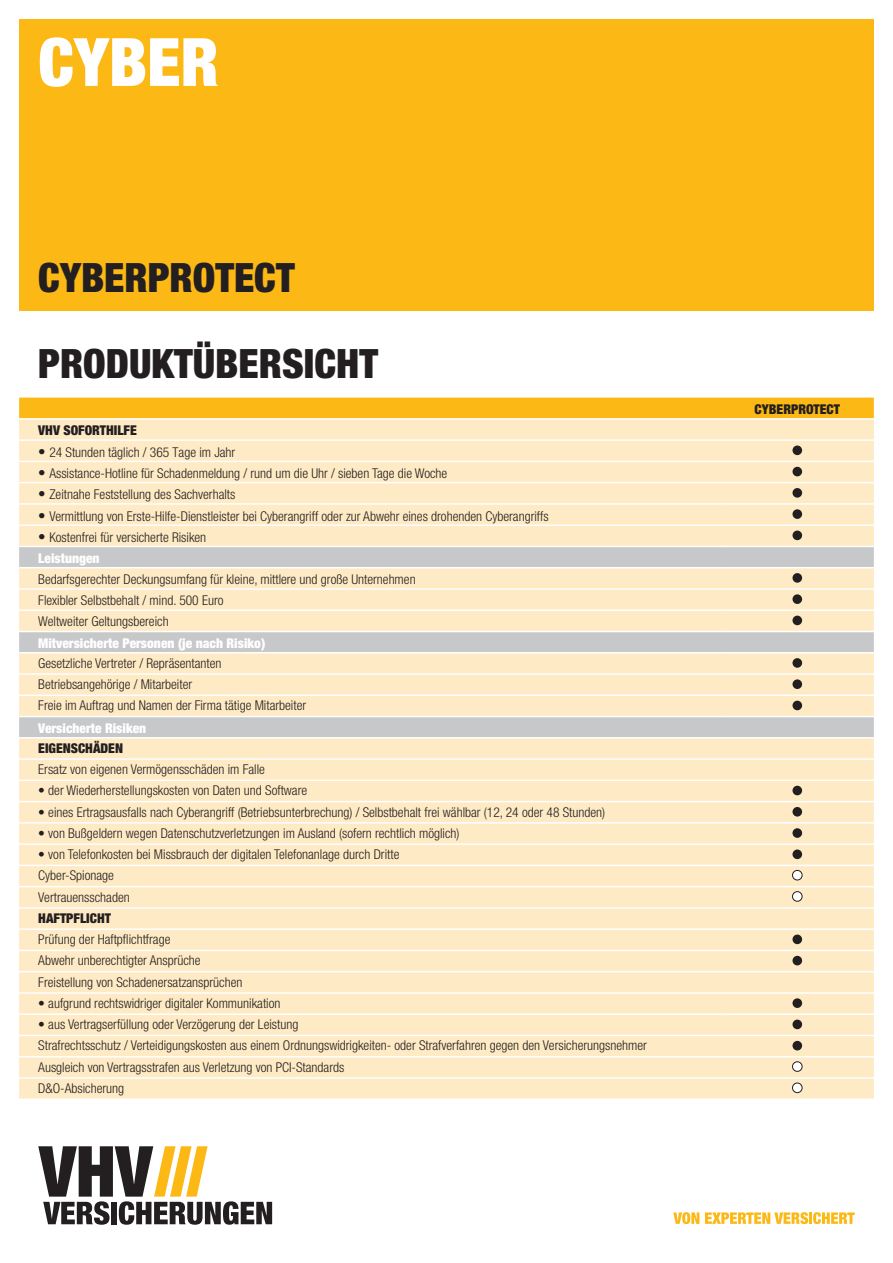
<style>
.page{position:relative;width:893px;height:1263px;background:#fff}
.page>*{position:absolute;margin:0;border:0;box-sizing:border-box;transform-origin:0 0}
.t1{font:900 condensed 66.75px "Helvetica Neue";color:#fff}
.t2{font:900 condensed 40.5px "Helvetica Neue";color:#231f20}
.t3{font:300 condensed 13.5px/21.3px "Helvetica Neue";color:#231f20}
.t4{font:900 condensed 13.5px "Helvetica Neue";color:#fff}
.t5{font:900 condensed 13.5px "Helvetica Neue";color:#231f20}
.s1{font-size:15px}
.s2{font-weight:900;color:#fff}
</style>
<div class="page">
<div style="left:19px;top:19px;width:855px;height:292px;background:#fcb814"></div>
<svg style="left:38px;top:1146px;width:234px;height:79px"></svg>
<svg style="left:673px;top:1212px;width:26px;height:12px"></svg>
<svg style="left:705px;top:1212px;width:150px;height:12px"></svg>
<div style="left:19px;top:398px;width:855px;height:20px;background:#fcb814"></div>
<div style="left:19px;top:420px;width:855px;height:678px;background:#feeac4"></div>
<svg style="left:19px;top:547px;width:855px;height:190px;background:#ebdec6"></svg>
<hr style="left:19px;top:439px;width:702px;height:2px;background:#fff">
<hr style="left:721px;top:439px;width:153px;height:2px;background:#fff">
<hr style="left:19px;top:461px;width:702px;height:1px;background:#fff">
<hr style="left:721px;top:461px;width:153px;height:1px;background:#fff">
<hr style="left:19px;top:482px;width:702px;height:1px;background:#fff">
<hr style="left:721px;top:482px;width:153px;height:1px;background:#fff">
<hr style="left:19px;top:503px;width:702px;height:2px;background:#fff">
<hr style="left:721px;top:503px;width:153px;height:2px;background:#fff">
<hr style="left:19px;top:524px;width:702px;height:2px;background:#fff">
<hr style="left:721px;top:524px;width:153px;height:2px;background:#fff">
<hr style="left:19px;top:546px;width:702px;height:1px;background:#fff">
<hr style="left:721px;top:546px;width:153px;height:1px;background:#fff">
<hr style="left:19px;top:567px;width:702px;height:1px;background:#fff">
<hr style="left:721px;top:567px;width:153px;height:1px;background:#fff">
<hr style="left:19px;top:588px;width:702px;height:2px;background:#fff">
<hr style="left:721px;top:588px;width:153px;height:2px;background:#fff">
<hr style="left:19px;top:609px;width:702px;height:2px;background:#fff">
<hr style="left:721px;top:609px;width:153px;height:2px;background:#fff">
<hr style="left:721px;top:631px;width:153px;height:1px;background:#fff">
<hr style="left:721px;top:652px;width:153px;height:1px;background:#fff">
<hr style="left:721px;top:673px;width:153px;height:2px;background:#fff">
<hr style="left:721px;top:694px;width:153px;height:2px;background:#fff">
<hr style="left:721px;top:716px;width:153px;height:1px;background:#fff">
<hr style="left:721px;top:737px;width:153px;height:1px;background:#fff">
<hr style="left:721px;top:758px;width:153px;height:2px;background:#fff">
<hr style="left:721px;top:779px;width:153px;height:2px;background:#fff">
<hr style="left:721px;top:801px;width:153px;height:1px;background:#fff">
<hr style="left:721px;top:822px;width:153px;height:2px;background:#fff">
<hr style="left:721px;top:843px;width:153px;height:2px;background:#fff">
<hr style="left:721px;top:865px;width:153px;height:1px;background:#fff">
<hr style="left:721px;top:886px;width:153px;height:1px;background:#fff">
<hr style="left:721px;top:907px;width:153px;height:2px;background:#fff">
<hr style="left:721px;top:928px;width:153px;height:2px;background:#fff">
<hr style="left:721px;top:950px;width:153px;height:1px;background:#fff">
<hr style="left:721px;top:971px;width:153px;height:1px;background:#fff">
<hr style="left:721px;top:992px;width:153px;height:2px;background:#fff">
<hr style="left:721px;top:1013px;width:153px;height:2px;background:#fff">
<hr style="left:721px;top:1035px;width:153px;height:1px;background:#fff">
<hr style="left:721px;top:1056px;width:153px;height:1px;background:#fff">
<hr style="left:721px;top:1077px;width:153px;height:2px;background:#fff">
<hr style="left:19px;top:652px;width:702px;height:1px;background:#fff">
<hr style="left:19px;top:673px;width:702px;height:2px;background:#fff">
<hr style="left:19px;top:694px;width:702px;height:2px;background:#fff">
<hr style="left:19px;top:716px;width:702px;height:1px;background:#fff">
<hr style="left:19px;top:737px;width:702px;height:1px;background:#fff">
<hr style="left:19px;top:758px;width:702px;height:2px;background:#fff">
<hr style="left:19px;top:779px;width:702px;height:2px;background:#fff">
<hr style="left:19px;top:801px;width:702px;height:1px;background:#fff">
<hr style="left:19px;top:822px;width:702px;height:2px;background:#fff">
<hr style="left:19px;top:843px;width:702px;height:2px;background:#fff">
<hr style="left:19px;top:865px;width:702px;height:1px;background:#fff">
<hr style="left:19px;top:886px;width:702px;height:1px;background:#fff">
<hr style="left:19px;top:907px;width:702px;height:2px;background:#fff">
<hr style="left:19px;top:928px;width:702px;height:2px;background:#fff">
<hr style="left:19px;top:950px;width:702px;height:1px;background:#fff">
<hr style="left:19px;top:971px;width:702px;height:1px;background:#fff">
<hr style="left:19px;top:992px;width:702px;height:2px;background:#fff">
<hr style="left:19px;top:1013px;width:702px;height:2px;background:#fff">
<hr style="left:19px;top:1035px;width:702px;height:1px;background:#fff">
<hr style="left:19px;top:1056px;width:702px;height:1px;background:#fff">
<hr style="left:19px;top:1077px;width:702px;height:2px;background:#fff">
<hr style="left:19px;top:631px;width:702px;height:1px;background:#fff">
<div style="left:792px;top:445px;width:10px;height:10px;background:#231f20;border-radius:50%"></div>
<div style="left:792px;top:467px;width:10px;height:9px;background:#231f20;border-radius:50%"></div>
<div style="left:792px;top:488px;width:10px;height:10px;background:#231f20;border-radius:50%"></div>
<div style="left:792px;top:509px;width:10px;height:10px;background:#231f20;border-radius:50%"></div>
<div style="left:792px;top:531px;width:10px;height:9px;background:#231f20;border-radius:50%"></div>
<div style="left:792px;top:573px;width:10px;height:10px;background:#231f20;border-radius:50%"></div>
<div style="left:792px;top:594px;width:10px;height:10px;background:#231f20;border-radius:50%"></div>
<div style="left:792px;top:616px;width:10px;height:9px;background:#231f20;border-radius:50%"></div>
<div style="left:792px;top:658px;width:10px;height:10px;background:#231f20;border-radius:50%"></div>
<div style="left:792px;top:679px;width:10px;height:10px;background:#231f20;border-radius:50%"></div>
<div style="left:792px;top:701px;width:10px;height:9px;background:#231f20;border-radius:50%"></div>
<div style="left:792px;top:786px;width:10px;height:9px;background:#231f20;border-radius:50%"></div>
<div style="left:792px;top:807px;width:10px;height:9px;background:#231f20;border-radius:50%"></div>
<div style="left:792px;top:828px;width:10px;height:10px;background:#231f20;border-radius:50%"></div>
<div style="left:792px;top:849px;width:10px;height:10px;background:#231f20;border-radius:50%"></div>
<div style="left:792px;top:870px;width:10px;height:10px;background:#fff;border-radius:50%"></div>
<div style="left:792px;top:870px;width:10px;height:10px;border:1px solid #231f20;border-radius:50%"></div>
<div style="left:792px;top:892px;width:10px;height:9px;background:#fff;border-radius:50%"></div>
<div style="left:792px;top:891px;width:10px;height:11px;border:1px solid #231f20;border-radius:50%"></div>
<div style="left:792px;top:934px;width:10px;height:10px;background:#231f20;border-radius:50%"></div>
<div style="left:792px;top:956px;width:10px;height:9px;background:#231f20;border-radius:50%"></div>
<div style="left:792px;top:998px;width:10px;height:10px;background:#231f20;border-radius:50%"></div>
<svg style="left:792px;top:1019px;width:10px;height:10px"></svg>
<div style="left:792px;top:1041px;width:10px;height:9px;background:#231f20;border-radius:50%"></div>
<div style="left:792px;top:1062px;width:10px;height:9px;background:#fff;border-radius:50%"></div>
<div style="left:792px;top:1061px;width:10px;height:11px;border:1px solid #231f20;border-radius:50%"></div>
<div style="left:792px;top:1083px;width:10px;height:9px;background:#fff;border-radius:50%"></div>
<div style="left:792px;top:1083px;width:10px;height:10px;border:1px solid #231f20;border-radius:50%"></div>
<h1 class="t1" style="left:38px;top:21px;width:182px">Cyber</h1>
<h2 class="t2" style="left:38px;top:252px;width:258px">CyberProtect</h2>
<h2 class="t2" style="left:38px;top:339px;width:341px">ProduktübersichT</h2>
<p class="t5" style="left:38px;top:422px;width:100px">VHV Soforthilfe</p>
<p class="t3" style="left:38px;top:441px;width:199px"><span class="s1">•</span> 24 Stunden täglich / 365 Tage im Jahr</p>
<p class="t3" style="left:38px;top:462px;width:411px"><span class="s1">•</span> Assistance-Hotline für Schadenmeldung / rund um die Uhr / sieben Tage die Woche</p>
<p class="t3" style="left:38px;top:484px;width:199px"><span class="s1">•</span> Zeitnahe Feststellung des Sachverhalts</p>
<p class="t3" style="left:38px;top:505px;width:512px"><span class="s1">•</span> Vermittlung von Erste-Hilfe-Dienstleister bei Cyberangriff oder zur Abwehr eines drohenden Cyberangriffs</p>
<p class="t3" style="left:38px;top:526px;width:169px;line-height:20.7px"><span class="s1">•</span> Kostenfrei für versicherte Risiken<br><span class="s2">Leistungen</span></p>
<p class="t3" style="left:38px;top:568px;width:379px">Bedarfsgerechter Deckungsumfang für kleine, mittlere und große Unternehmen<br>Flexibler Selbstbehalt / mind. 500 Euro<br>Weltweiter Geltungsbereich</p>
<p class="t4" style="left:38px;top:634px;width:228px">Mitversicherte Personen (je nach Risiko)</p>
<p class="t3" style="left:38px;top:652px;width:269px">Gesetzliche Vertreter / Repräsentanten<br>Betriebsangehörige / Mitarbeiter<br>Freie im Auftrag und Namen der Firma tätige Mitarbeiter</p>
<p class="t4" style="left:38px;top:719px;width:110px">Versicherte Risiken</p>
<p class="t5" style="left:38px;top:740px;width:86px">Eigenschäden</p>
<p class="t3" style="left:38px;top:758px;width:228px">Ersatz von eigenen Vermögensschäden im Falle</p>
<p class="t3" style="left:38px;top:780px;width:270px">• der Wiederherstellungskosten von Daten und Software</p>
<p class="t3" style="left:38px;top:801px;width:568px">• eines Ertragsausfalls nach Cyberangriff (Betriebsunterbrechung) / Selbstbehalt frei wählbar (12, 24 oder 48 Stunden)</p>
<p class="t3" style="left:38px;top:822px;width:423px">• von Bußgeldern wegen Datenschutzverletzungen im Ausland (sofern rechtlich möglich)</p>
<p class="t3" style="left:38px;top:843px;width:363px">• von Telefonkosten bei Missbrauch der digitalen Telefonanlage durch Dritte<br>Cyber-Spionage<br>Vertrauensschaden</p>
<p class="t5" style="left:38px;top:910px;width:74px">Haftpflicht</p>
<p class="t3" style="left:38px;top:929px;width:206px">Prüfung der Haftpflichtfrage<br>Abwehr unberechtigter Ansprüche<br>Freistellung von Schadenersatzansprüchen</p>
<p class="t3" style="left:38px;top:992px;width:244px">• aufgrund rechtswidriger digitaler Kommunikation</p>
<p class="t3" style="left:38px;top:1014px;width:610px">• aus Vertragserfüllung oder Verzögerung der Leistung<br>Strafrechtsschutz / Verteidigungskosten aus einem Ordnungswidrigkeiten- oder Strafverfahren gegen den Versicherungsnehmer Ausgleich von Vertragsstrafen aus Verletzung von PCI-Standards<br>D&amp;O-Absicherung</p>
<p class="t5" style="left:754px;top:401px;width:87px">CyberProtect</p>
</div>
